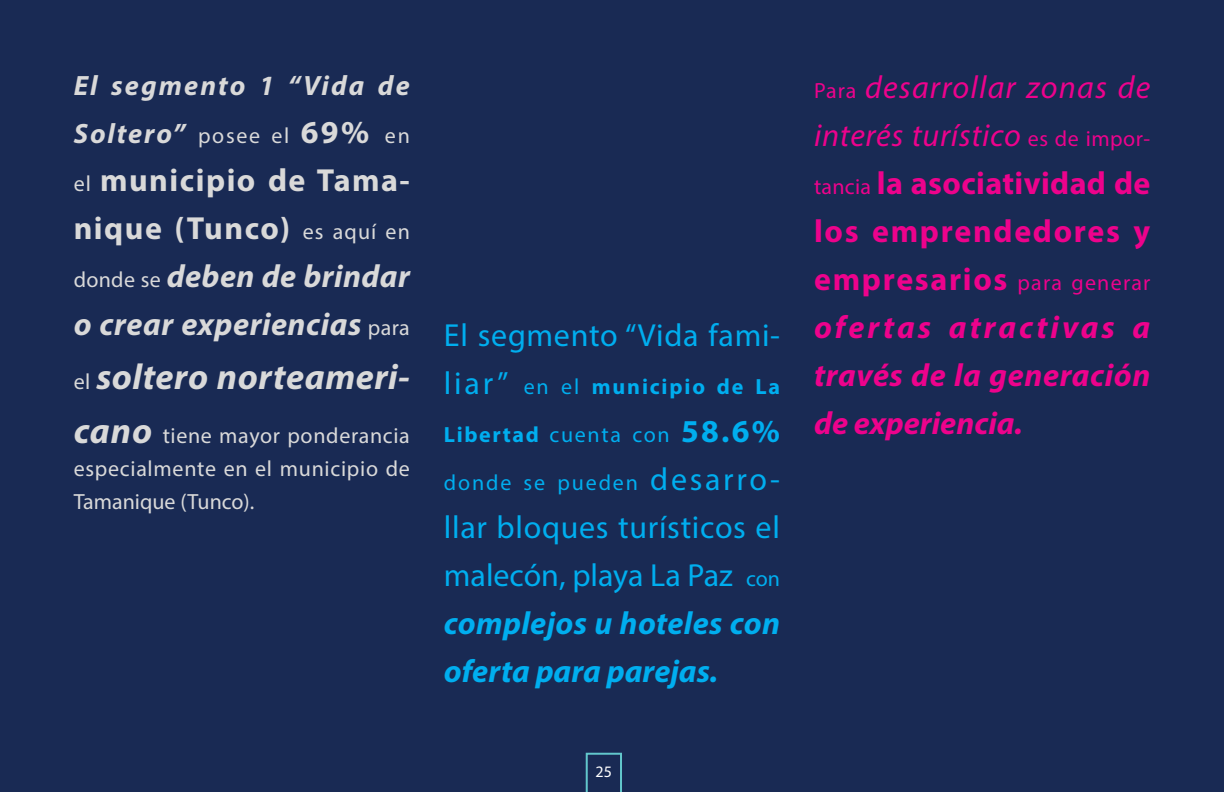
<style>
.page{position:relative;width:1224px;height:792px;background:#192a54}
.page>*{position:absolute;margin:0;border:0;box-sizing:border-box;transform-origin:0 0}
.Parrafo_texto{font:italic 700 36px "Myriad Pro";letter-spacing:.015em;color:#d9d9d9}
.Parrafo_texto-2{font:italic 700 32px/48px "Myriad Pro";letter-spacing:.02em;color:#ed028c;text-align:justify}
.Parrafo_texto-3{font:32px/48px "Myriad Pro";letter-spacing:.02em;color:#00aeef;text-align:justify}
.Parrafo_texto-4{font:italic 700 32px/48px "Myriad Pro";letter-spacing:.015em;color:#d9d9d9;text-align:justify}
.Parrafo_texto-5{font:italic 700 28px "Myriad Pro";letter-spacing:.075em;color:#d9d9d9}
.Parrafo_texto-6{font:22px/33px "Myriad Pro";letter-spacing:.035em;color:#d9d9d9;text-align:justify}
.Parrafo_texto-7{font:22px/48px "Myriad Pro";letter-spacing:.085em;color:#00aeef;text-align:justify}
.Parrafo_texto-8{font:22px "Myriad Pro";letter-spacing:.075em;color:#d9d9d9}
.Parrafo_texto-9{font:16px "Myriad Pro";color:#fff}
.s1{font-weight:700;font-style:italic;font-size:28px}
.s2{font-weight:700;font-size:32px}
.s3{font-weight:400;font-style:normal;font-size:22px}
.s4{font-style:normal}
.s5{font-weight:700;font-style:italic;font-size:36px}
.s6{font-size:32px}
.s7{font-weight:700}
.s8{font-size:22px}
.s9{font-weight:700;font-style:italic}
.s10{font-weight:400}
</style>
<div class="page">
<svg style="left:586px;top:753px;width:36px;height:39px"></svg>
<p class="Parrafo_texto-5" style="left:74px;top:67px;width:338px">El segmento 1 “Vida de</p>
<p class="Parrafo_texto-8" style="left:74px;top:122px;width:338px"><span class="s1">Soltero”</span> posee el <span class="s2">69%</span> en</p>
<p class="Parrafo_texto-4" style="left:74px;top:155px;width:338px"><span class="s3">el</span> <span class="s4">municipio de Tama&shy;nique (Tunco)</span> <span class="s3">es aquí en donde se</span> deben de brindar o crear experiencias <span class="s3">para</span></p>
<p class="Parrafo_texto" style="left:74px;top:353px;width:338px"><span class="s3">el</span> soltero norteameri-</p>
<p class="Parrafo_texto-6" style="left:74px;top:418px;width:338px"><span class="s5">cano</span> tiene mayor ponderancia especialmente en el municipio de Tamanique (Tunco).</p>
<p class="Parrafo_texto-3" style="left:444px;top:311px;width:338px">El segmento “Vida fami-</p>
<p class="Parrafo_texto-7" style="left:444px;top:363px;width:338px"><span class="s6">liar”</span> en el <span class="s7">municipio de La Libertad</span> cuenta con <span class="s2">58.6% </span>donde se pueden <span class="s6">desarro-</span></p>
<p class="Parrafo_texto-3" style="left:444px;top:503px;width:338px">llar bloques turísticos el malecón, playa La Paz <span class="s8">con </span><span class="s9">complejos u hoteles con oferta para parejas.</span></p>
<p class="Parrafo_texto-9" style="left:596px;top:761px;width:18px">25</p>
<p class="Parrafo_texto-2" style="left:814px;top:62px;width:338px"><span class="s3">Para</span> <span class="s10">desarrollar zonas de interés turístico</span> <span class="s3">es de impor&shy;tancia</span> <span class="s4">la asociatividad de los emprendedores y empresarios</span> <span class="s3">para generar </span>ofertas atractivas a través de la generación de experiencia.</p>
</div>
